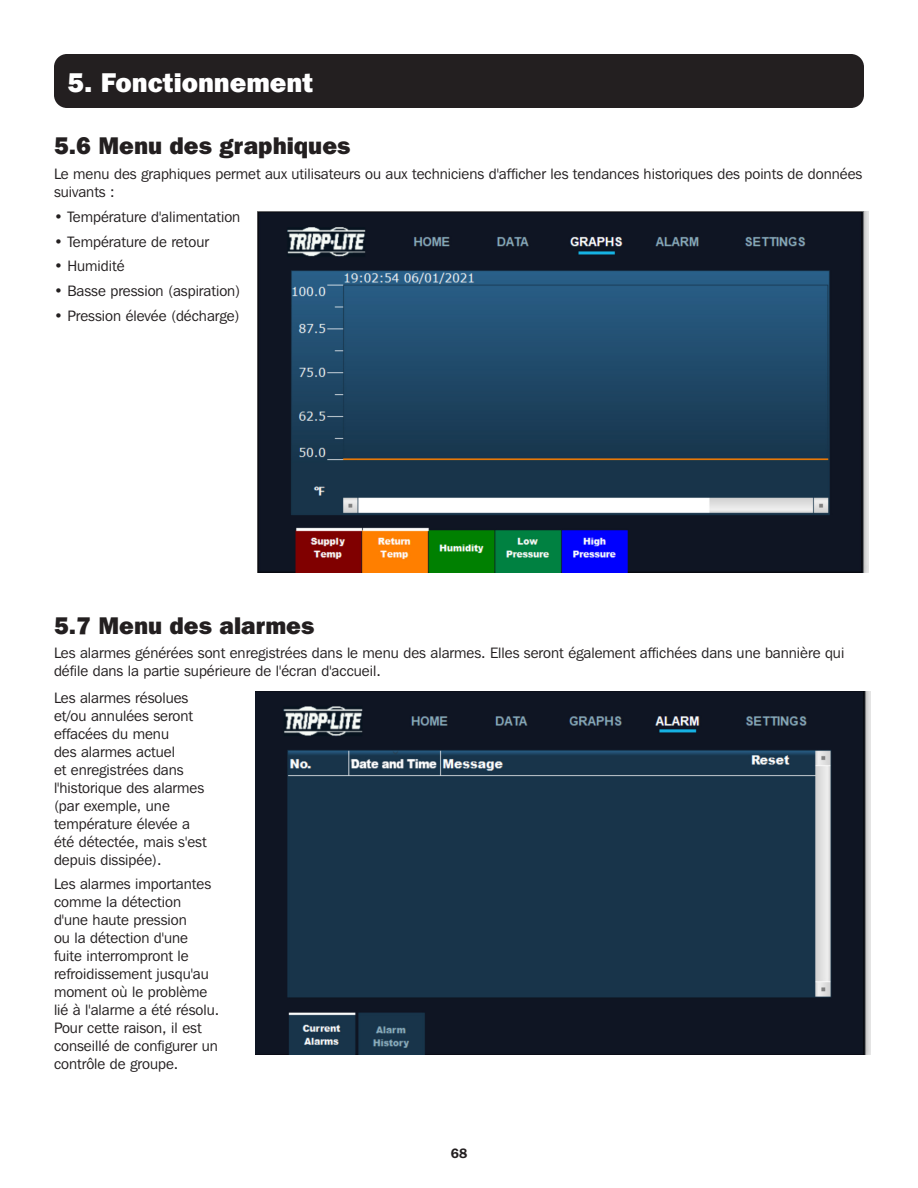
<style>
.page{position:relative;width:918px;height:1188px;background:#fff}
.page>*{position:absolute;margin:0;border:0;box-sizing:border-box;transform-origin:0 0}
.t1{font:800 27px "Franklin Gothic IT Cby BT";color:#fff}
.t2{font:800 24px "Franklin Gothic IT Cby BT";color:#231f20}
.t3{font:15px/18px "Franklin Gothic IT Cby BT";color:#231f20}
.t4{font:600 13.5px "Franklin Gothic IT Cby BT";color:#231f20}
</style>
<div class="page">
<div style="left:54px;top:54px;width:810px;height:54px;background:#231f20;border-radius:13px"></div>
<img style="left:258px;top:211px;width:610px;height:361px">
<img style="left:255px;top:691px;width:615px;height:363px">
<p class="t1" style="left:68px;top:65px;width:247px">5. Fonctionnement</p>
<p class="t2" style="left:54px;top:131px;width:298px">5.6 Menu des graphiques</p>
<p class="t3" style="left:54px;top:165px;width:810px">Le menu des graphiques permet aux utilisateurs ou aux techniciens d'afficher les tendances historiques des points de données suivants :</p>
<p class="t3" style="left:54px;top:207px;width:188px">• Température d'alimentation</p>
<p class="t3" style="left:54px;top:232px;width:157px">• Température de retour</p>
<p class="t3" style="left:54px;top:257px;width:72px">• Humidité</p>
<p class="t3" style="left:54px;top:282px;width:188px">• Basse pression (aspiration)</p>
<p class="t3" style="left:54px;top:306px;width:187px">• Pression élevée (décharge)</p>
<p class="t2" style="left:54px;top:610px;width:262px">5.7 Menu des alarmes</p>
<p class="t3" style="left:54px;top:644px;width:792px">Les alarmes générées sont enregistrées dans le menu des alarmes. Elles seront également affichées dans une bannière qui défile dans la partie supérieure de l'écran d'accueil.</p>
<p class="t3" style="left:54px;top:688px;width:154px">Les alarmes résolues et/ou annulées seront effacées du menu<br>des alarmes actuel<br>et enregistrées dans l'historique des alarmes (par exemple, une température élevée a été détectée, mais s'est depuis dissipée).</p>
<p class="t3" style="left:54px;top:875px;width:167px">Les alarmes importantes comme la détection<br>d'une haute pression<br>ou la détection d'une fuite interrompront le refroidissement jusqu'au moment où le problème lié à l'alarme a été résolu.<br>Pour cette raison, il est conseillé de configurer un contrôle de groupe.</p>
<p class="t4" style="left:451px;top:1145px;width:18px">68</p>
</div>
